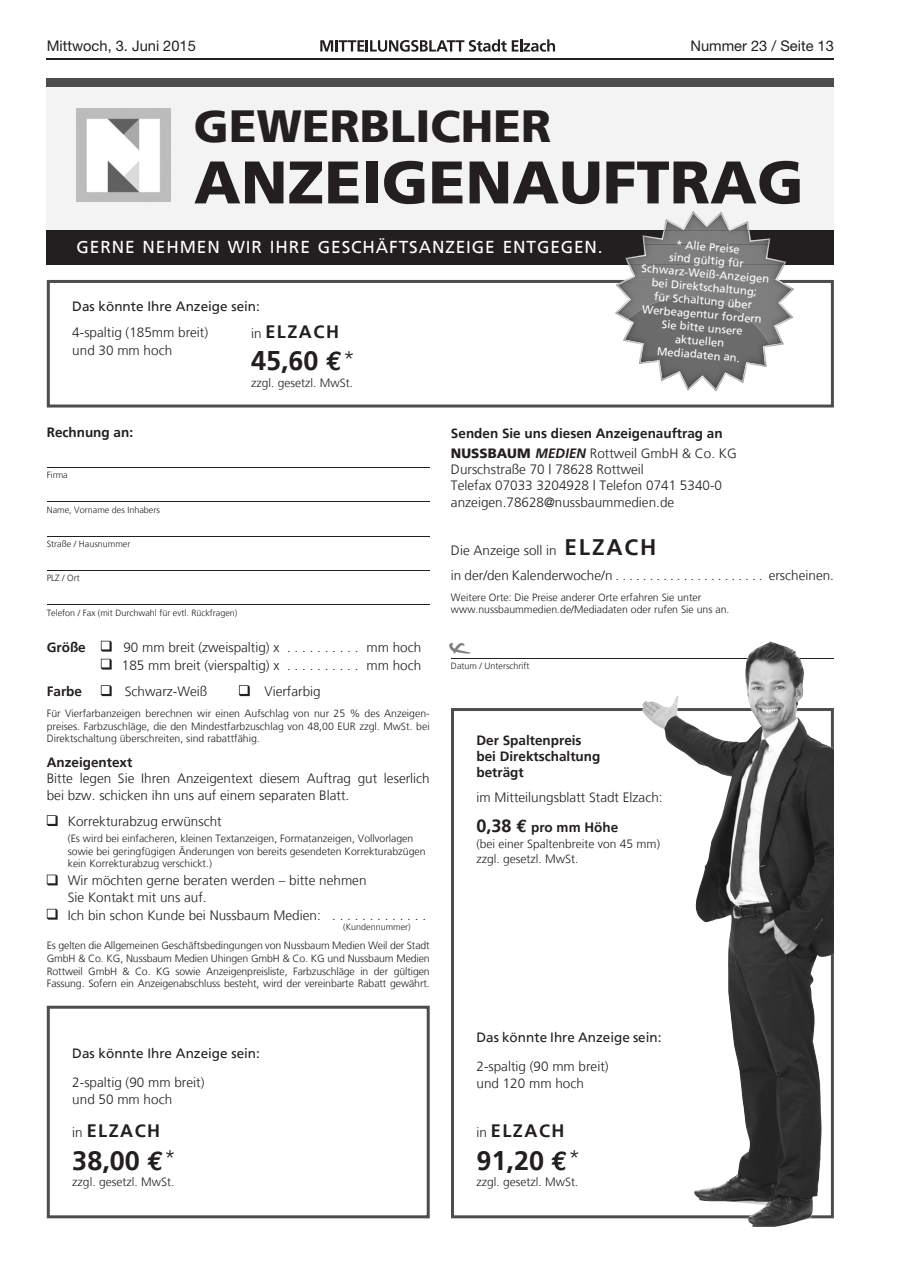
<style>
.page{position:relative;width:902px;height:1280px;background:#fff}
.page>*{position:absolute;margin:0;border:0;box-sizing:border-box;transform-origin:0 0}
.t1{font:900 60px "Frutiger";letter-spacing:.005em;color:#231f20}
.t2{font:900 45px "Frutiger";letter-spacing:.005em;color:#231f20}
.t3{font:700 27px "Frutiger";color:#231f20}
.t4{font:27px "Alec Handwriting";color:#808080}
.t5{font:700 18px "Frutiger";letter-spacing:.085em;color:#231f20}
.t6{font:17.25px "Frutiger";letter-spacing:.05em;color:#fff}
.DatumL{font:14.7px "Helvetica Neue";color:#231f20}
.SeiteR{font:14.7px "Helvetica Neue";color:#231f20}
.t7{font:300 13.5px/16.2px "Frutiger";color:#231f20}
.t8{font:700 13.5px/16.2px "Frutiger";color:#231f20}
.t9{font:13.5px/29px "Frutiger";color:#231f20}
.t10{font:300 12px/14.4px "Frutiger";color:#231f20}
.t11{font:11.25px/13.5px "Frutiger";color:#fff;text-align:center}
.t12{font:300 10.5px/12.6px "Frutiger";color:#231f20}
.t13{font:300 9px "Frutiger";color:#231f20}
.s1{font-weight:300}
.s2{font-weight:300;font-size:13.5px}
.s3{font-family:"Euro Mono"}
.s4{font-weight:700}
.s5{font-weight:900}
.s6{font-style:italic}
.s7{font-weight:700;font-size:22.5px}
.s8{font-size:18px}
.s9{font-family:"Euro Mono";font-size:18px}
</style>
<div class="page">
<svg style="left:320px;top:39px;width:235px;height:13px"></svg>
<hr style="left:47px;top:58px;width:786px;height:1px;background:#231f20">
<div style="left:47px;top:79px;width:786px;height:165px;background:#f3f3f3"></div>
<div style="left:47px;top:79px;width:786px;height:8px;background:#4d4d4d"></div>
<img style="left:77px;top:108px;width:94px;height:94px">
<svg style="left:451px;top:708px;width:191px;height:510px"></svg>
<svg style="left:47px;top:1006px;width:382px;height:212px"></svg>
<svg style="left:47px;top:280px;width:786px;height:127px"></svg>
<div style="left:47px;top:231px;width:786px;height:34px;background:#231f20"></div>
<img style="left:646px;top:244px;width:119px;height:21px">
<img style="left:664px;top:231px;width:65px;height:13px">
<img style="left:663px;top:211px;width:86px;height:20px">
<img style="left:625px;top:265px;width:159px;height:15px">
<img style="left:614px;top:283px;width:180px;height:108px">
<img style="left:619px;top:280px;width:164px;height:3px">
<img style="left:765px;top:244px;width:21px;height:21px">
<img style="left:729px;top:231px;width:41px;height:13px">
<img style="left:625px;top:244px;width:21px;height:21px">
<img style="left:642px;top:231px;width:22px;height:13px">
<hr style="left:47px;top:467px;width:382px;height:1px;background:#231f20">
<hr style="left:47px;top:501px;width:382px;height:1px;background:#231f20">
<hr style="left:47px;top:536px;width:382px;height:1px;background:#231f20">
<hr style="left:47px;top:570px;width:382px;height:1px;background:#231f20">
<hr style="left:47px;top:604px;width:382px;height:1px;background:#231f20">
<hr style="left:451px;top:658px;width:382px;height:1px;background:#231f20">
<img style="left:642px;top:641px;width:191px;height:586px">
<svg style="left:101px;top:641px;width:11px;height:11px"></svg>
<svg style="left:101px;top:659px;width:11px;height:11px"></svg>
<svg style="left:101px;top:685px;width:11px;height:11px"></svg>
<svg style="left:239px;top:685px;width:11px;height:11px"></svg>
<svg style="left:47px;top:815px;width:11px;height:11px"></svg>
<svg style="left:47px;top:875px;width:11px;height:10px"></svg>
<svg style="left:47px;top:909px;width:11px;height:11px"></svg>
<p class="DatumL" style="left:47px;top:37px;width:151px">Mittwoch, 3. Juni 2015</p>
<p class="SeiteR" style="left:690px;top:37px;width:145px">Nummer 23 / Seite 13</p>
<p class="t2" style="left:194px;top:99px;width:359px">GEWERBLICHER</p>
<p class="t1" style="left:194px;top:146px;width:611px">ANZEIGENAUFTRAG</p>
<p class="t6" style="left:77px;top:237px;width:527px">GERNE NEHMEN WIR IHRE GESCHÄFTSANZEIGE ENTGEGEN.</p>
<p class="t11" style="left:644px;top:234px;width:130px;rotate:5deg">* Alle Preise<br>sind gültig für<br>Schwarz-Weiß-Anzeigen bei Direktschaltung;<br>für Schaltung über<br>Werbeagentur fordern<br>Sie bitte unsere aktuellen<br>Mediadaten an.</p>
<p class="t9" style="left:72px;top:293px;width:189px;line-height:26.5px">Das könnte Ihre Anzeige sein:<br><span class="s1">4-spaltig (185mm breit)</span></p>
<p class="t7" style="left:72px;top:343px;width:101px">und 30 mm hoch</p>
<p class="t5" style="left:251px;top:321px;width:89px"><span class="s2">in</span> ELZACH</p>
<p class="t3" style="left:251px;top:345px;width:104px">45,60 <span class="s3">E</span><sup>*</sup></p>
<p class="t10" style="left:251px;top:375px;width:103px">zzgl. gesetzl. MwSt.</p>
<p class="t8" style="left:47px;top:425px;width:88px">Rechnung an:</p>
<p class="t13" style="left:47px;top:470px;width:22px">Firma</p>
<p class="t13" style="left:47px;top:505px;width:115px">Name, Vorname des Inhabers</p>
<p class="t13" style="left:47px;top:539px;width:85px">Straße / Hausnummer</p>
<p class="t13" style="left:47px;top:573px;width:34px">PLZ / Ort</p>
<p class="t13" style="left:47px;top:608px;width:192px">Telefon / Fax (mit Durchwahl für evtl. Rückfragen)</p>
<p class="t8" style="left:47px;top:639px;width:41px">Größe</p>
<p class="t7" style="left:122px;top:638px;width:301px;line-height:18px">90 mm breit (zweispaltig) x . . . . . . . . . . mm hoch<br>185 mm breit (vierspaltig) x . . . . . . . . . . mm hoch</p>
<p class="t8" style="left:47px;top:683px;width:37px">Farbe</p>
<p class="t7" style="left:125px;top:683px;width:84px">Schwarz-Weiß</p>
<p class="t7" style="left:264px;top:683px;width:58px">Vierfarbig</p>
<p class="t12" style="left:47px;top:707px;width:384px;text-align:justify">Für Vierfarbanzeigen berechnen wir einen Aufschlag von nur 25 % des Anzeigen&shy;preises. Farbzuschläge, die den Mindestfarbzuschlag von 48,00 EUR zzgl. MwSt. bei Direktschaltung überschreiten, sind rabattfähig.</p>
<p class="t7" style="left:47px;top:754px;width:384px"><span class="s4">Anzeigentext<br></span>Bitte legen Sie Ihren Anzeigentext diesem Auftrag gut leserlich bei bzw. schicken ihn uns auf einem separaten Blatt.</p>
<p class="t7" style="left:68px;top:813px;width:155px">Korrekturabzug erwünscht</p>
<p class="t12" style="left:68px;top:832px;width:359px">(Es wird bei einfacheren, kleinen Textanzeigen, Formatanzeigen, Vollvorlagen sowie bei geringfügigen Änderungen von bereits gesendeten Korrekturabzügen kein Korrekturabzug verschickt.)</p>
<p class="t7" style="left:68px;top:873px;width:300px">Wir möchten gerne beraten werden – bitte nehmen<br>Sie Kontakt mit uns auf.</p>
<p class="t7" style="left:68px;top:907px;width:360px">Ich bin schon Kunde bei Nussbaum Medien: . . . . . . . . . . . . .</p>
<p class="t13" style="left:343px;top:922px;width:69px">(Kundennummer)</p>
<p class="t12" style="left:47px;top:939px;width:384px;text-align:justify">Es gelten die Allgemeinen Geschäftsbedingungen von Nussbaum Medien Weil der Stadt GmbH &amp; Co. KG, Nussbaum Medien Uhingen GmbH &amp; Co. KG und Nussbaum Medien Rottweil GmbH &amp; Co. KG sowie Anzeigenpreisliste, Farbzuschläge in der gültigen Fassung. Sofern ein Anzeigenabschluss besteht, wird der vereinbarte Rabatt gewährt.</p>
<p class="t9" style="left:72px;top:1039px;width:189px">Das könnte Ihre Anzeige sein:<br><span class="s1">2-spaltig (90 mm breit)</span></p>
<p class="t7" style="left:72px;top:1091px;width:101px">und 50 mm hoch</p>
<p class="t5" style="left:72px;top:1120px;width:89px"><span class="s2">in</span> ELZACH</p>
<p class="t3" style="left:72px;top:1144px;width:104px">38,00 <span class="s3">E</span><sup>*</sup></p>
<p class="t10" style="left:72px;top:1175px;width:103px">zzgl. gesetzl. MwSt.</p>
<p class="t8" style="left:451px;top:422px;width:287px;line-height:20.4px">Senden Sie uns diesen Anzeigenauftrag an<br><span class="s5">NUSSBAUM</span> <span class="s6">MEDIEN</span><span class="s1">Rottweil GmbH &amp; Co. KG</span></p>
<p class="t7" style="left:451px;top:461px;width:272px">Durschstraße 70 | 78628 Rottweil<br>Telefax 07033 3204928 | Telefon 0741 5340-0 anzeigen.78628@nussbaummedien.de</p>
<p class="t7" style="left:451px;top:538px;width:384px;line-height:24.8px">Die Anzeige soll in <span class="s7">ELZACH<br></span>in der/den Kalenderwoche/n . . . . . . . . . . . . . . . . . . . . . . erscheinen.</p>
<p class="t12" style="left:451px;top:591px;width:280px">Weitere Orte: Die Preise anderer Orte erfahren Sie unter www.nussbaummedien.de/Mediadaten oder rufen Sie uns an.</p>
<p class="t4" style="left:451px;top:631px;width:18px">x</p>
<p class="t13" style="left:451px;top:661px;width:80px">Datum / Unterschrift</p>
<p class="t8" style="left:476px;top:732px;width:125px">Der Spaltenpreis bei Direktschaltung beträgt</p>
<p class="t7" style="left:476px;top:789px;width:187px">im Mitteilungsblatt Stadt Elzach:</p>
<p class="t8" style="left:476px;top:819px;width:143px"><span class="s8">0,38</span> <span class="s9">a</span> pro mm Höhe</p>
<p class="t10" style="left:476px;top:837px;width:185px">(bei einer Spaltenbreite von 45 mm) zzgl. gesetzl. MwSt.</p>
<p class="t9" style="left:476px;top:1023px;width:186px">Das könnte Ihre Anzeige sein:<br><span class="s1">2-spaltig (90 mm breit)</span></p>
<p class="t7" style="left:476px;top:1075px;width:109px">und 120 mm hoch</p>
<p class="t5" style="left:476px;top:1120px;width:89px"><span class="s2">in</span> ELZACH</p>
<p class="t3" style="left:476px;top:1144px;width:104px">91,20 <span class="s3">E</span><sup>*</sup></p>
<p class="t10" style="left:476px;top:1175px;width:103px">zzgl. gesetzl. MwSt.</p>
</div>
